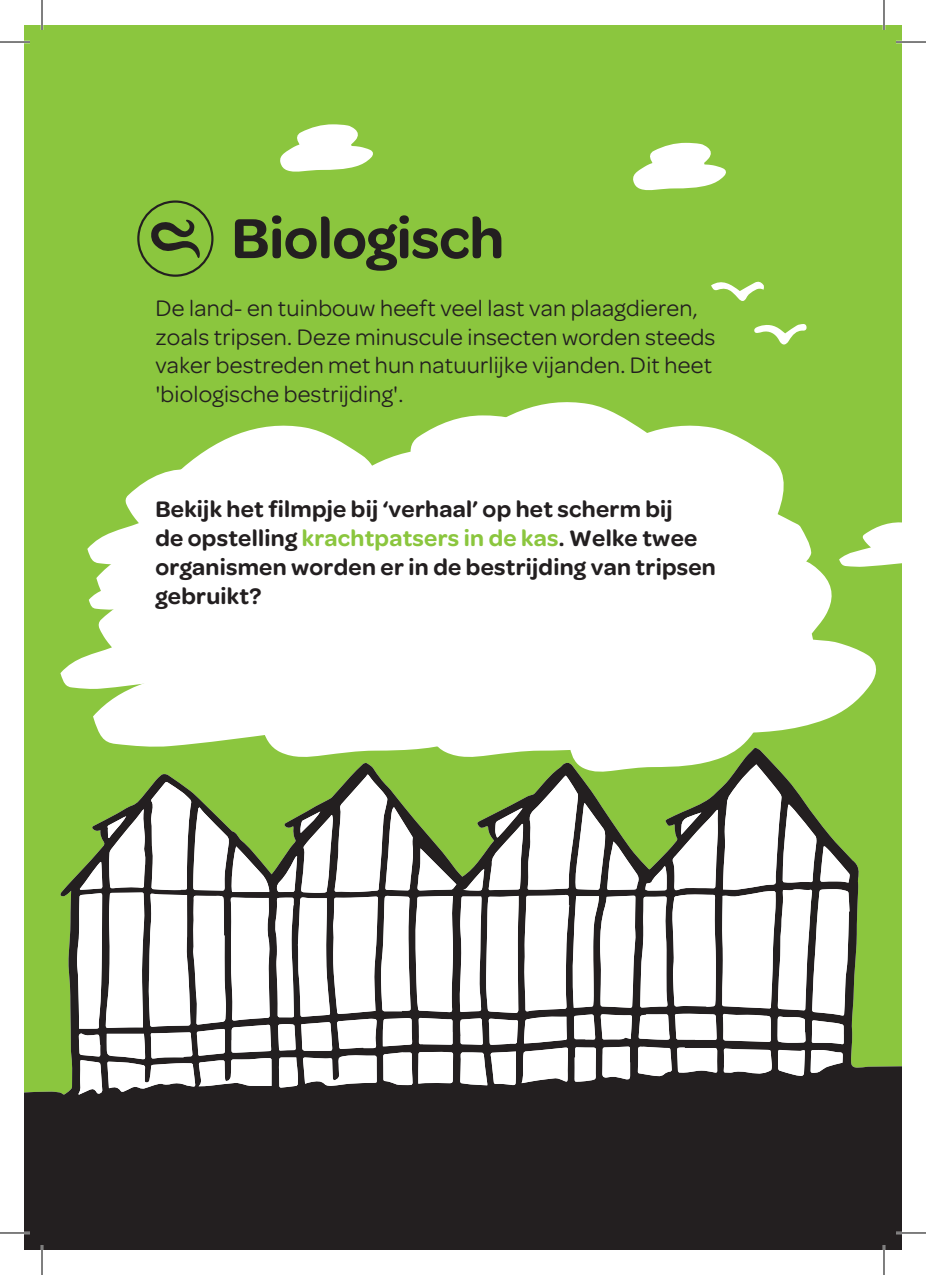
<style>
.page{position:relative;width:926px;height:1275px;background:#fff}
.page>*{position:absolute;margin:0;border:0;box-sizing:border-box;transform-origin:0 0}
.t1{font:600 60px "Omnes";letter-spacing:-.01em;color:#231f20}
.t2{font:24px/28.8px "Omnes";letter-spacing:.01em;color:#231f20}
.t3{font:600 24px/28.8px "Omnes";letter-spacing:.01em;color:#231f20}
.s1{color:#8bc63e}
</style>
<div class="page">
<div style="left:25px;top:25px;width:876px;height:1225px;background:#8bc63e"></div>
<svg style="left:280px;top:124px;width:93px;height:48px"></svg>
<svg style="left:633px;top:143px;width:93px;height:48px"></svg>
<svg style="left:754px;top:324px;width:53px;height:21px"></svg>
<svg style="left:711px;top:281px;width:53px;height:20px"></svg>
<svg style="left:511px;top:402px;width:107px;height:13px"></svg>
<div style="left:25px;top:1091px;width:876px;height:159px;background:#231f20"></div>
<svg style="left:60px;top:415px;width:841px;height:679px"></svg>
<svg style="left:151px;top:219px;width:49px;height:39px"></svg>
<div style="left:137px;top:200px;width:76px;height:77px;border:2px solid #231f20;border-radius:50%"></div>
<hr style="left:0;top:41px;width:30px;height:2px;background:#fff">
<hr style="left:896px;top:41px;width:30px;height:2px;background:#fff">
<hr style="left:0;top:1231px;width:30px;height:3px;background:#fff">
<hr style="left:896px;top:1231px;width:30px;height:3px;background:#fff">
<hr style="left:41px;top:0;width:2px;height:30px;background:#fff">
<hr style="left:41px;top:1245px;width:2px;height:30px;background:#fff">
<hr style="left:883px;top:0;width:2px;height:30px;background:#fff">
<hr style="left:883px;top:1245px;width:2px;height:30px;background:#fff">
<hr style="left:0;top:42px;width:30px;height:1px;background:#000">
<hr style="left:896px;top:42px;width:30px;height:1px;background:#000">
<hr style="left:0;top:1232px;width:30px;height:1px;background:#000">
<hr style="left:896px;top:1232px;width:30px;height:1px;background:#000">
<hr style="left:42px;top:0;width:1px;height:30px;background:#000">
<hr style="left:42px;top:1245px;width:1px;height:30px;background:#000">
<hr style="left:884px;top:0;width:1px;height:30px;background:#000">
<hr style="left:884px;top:1245px;width:1px;height:30px;background:#000">
<p class="t1" style="left:231px;top:204px;width:274px">Biologisch</p>
<p class="t2" style="left:155px;top:293px;width:562px">De land- en tuinbouw heeft veel last van plaagdieren, zoals tripsen. Deze minuscule insecten worden steeds vaker bestreden met hun natuurlijke vijanden. Dit heet 'biologische bestrijding'.</p>
<p class="t3" style="left:155px;top:495px;width:562px">Bekijk het filmpje bij ‘verhaal’ op het scherm bij<br>de opstelling <span class="s1">krachtpatsers in de kas</span>. Welke twee organismen worden er in de bestrijding van tripsen gebruikt?</p>
</div>
